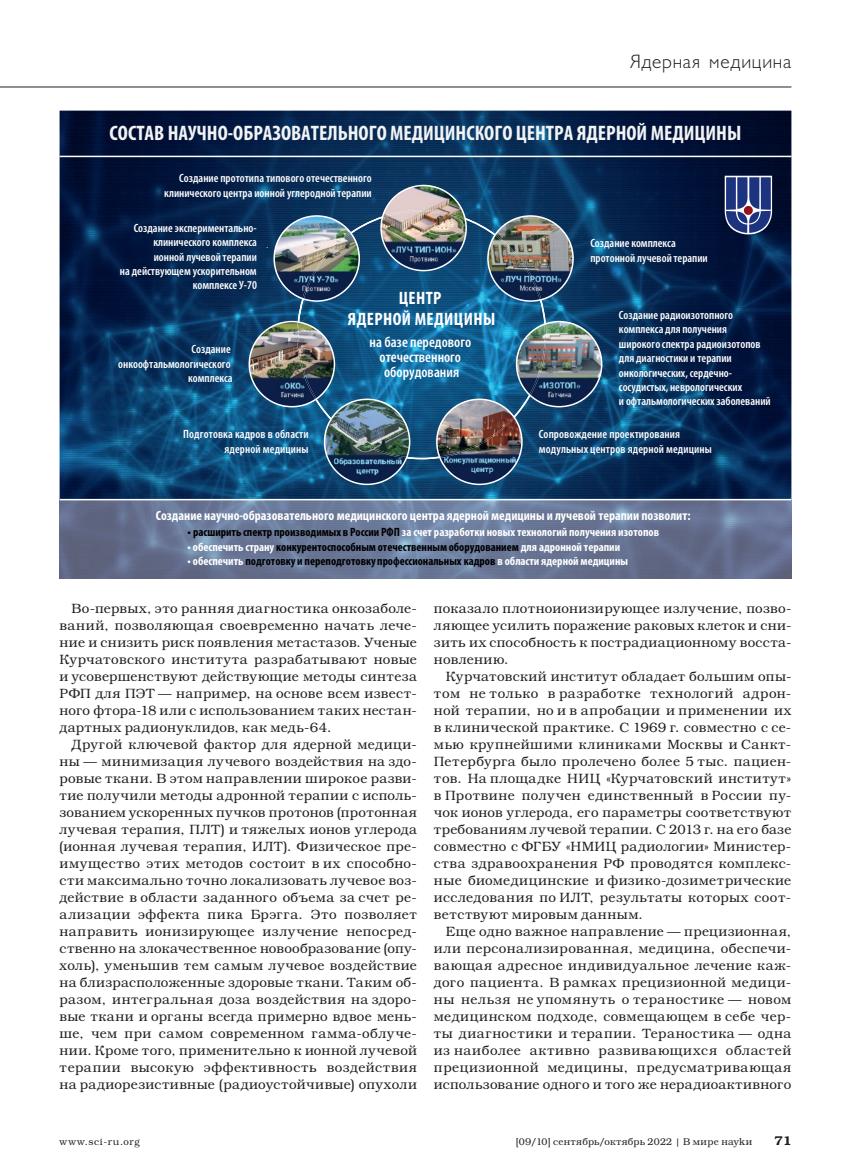
<style>
.page{position:relative;width:851px;height:1170px;background:#fff}
.page>*{position:absolute;margin:0;border:0;box-sizing:border-box;transform-origin:0 0}
.t1{font:700 condensed 21px "Myriad Pro";color:#f2f3f4}
.t2{font:300 19.5px "Gals";letter-spacing:.04em;color:#231f20}
.t3{font:700 condensed 18px/21.6px "Myriad Pro";letter-spacing:.025em;color:#fff;text-align:center}
.t4{font:600 condensed 15px/15px "Myriad Pro";color:#fff;text-align:center}
.t5{font:300 13.5px/17px "Bookman C";letter-spacing:.03em;color:#231f20;text-align:justify}
.t6{font:700 condensed 13.5px "Myriad Pro";color:#fff}
.t7{font:600 12.75px "Bookman C";color:#231f20}
.t8{font:600 condensed 12px/14.4px "Myriad Pro";color:#fff;text-align:right}
.t9{font:700 condensed 12px "Myriad Pro";color:#000}
.t10{font:700 condensed 12px "Myriad Pro";color:#fff}
.t11{font:300 9.75px "Bookman C";letter-spacing:.025em;color:#231f20}
.t12{font:300 9.75px "Bookman C";letter-spacing:.07em;color:#231f20}
.t13{font:8.1px "Myriad Pro";color:#fff}
.s1{color:#000}
.s2{color:#fff}
</style>
<div class="page">
<hr style="left:0;top:87px;width:791px;height:1px;background:#231f20">
<img style="left:60px;top:111px;width:731px;height:388px">
<img style="left:60px;top:500px;width:731px;height:78px">
<img style="left:297px;top:210px;width:249px;height:249px">
<svg style="left:724px;top:176px;width:48px;height:60px;background:#4b5990"></svg>
<hr style="left:60px;top:156px;width:731px;height:1px;background:#fff">
<img style="left:274px;top:216px;width:43px;height:75px">
<img style="left:302px;top:232px;width:49px;height:67px">
<div style="left:273px;top:215px;width:87px;height:87px;border:2px solid #fff;border-radius:50%"></div>
<img style="left:382px;top:185px;width:83px;height:25px">
<img style="left:382px;top:210px;width:83px;height:9px">
<div style="left:380px;top:185px;width:87px;height:86px;border:2px solid #fff;border-radius:50%"></div>
<img style="left:495px;top:216px;width:78px;height:83px">
<img style="left:494px;top:234px;width:47px;height:66px">
<div style="left:487px;top:215px;width:86px;height:87px;border:2px solid #fff;border-radius:50%"></div>
<img style="left:249px;top:321px;width:59px;height:85px">
<img style="left:297px;top:322px;width:19px;height:77px">
<div style="left:248px;top:321px;width:87px;height:86px;border:2px solid #fff;border-radius:50%"></div>
<img style="left:530px;top:321px;width:29px;height:78px">
<img style="left:529px;top:324px;width:17px;height:71px">
<div style="left:515px;top:321px;width:87px;height:86px;border:2px solid #fff;border-radius:50%"></div>
<img style="left:437px;top:399px;width:76px;height:57px">
<img style="left:439px;top:416px;width:75px;height:42px">
<div style="left:436px;top:398px;width:86px;height:87px;border:2px solid #fff;border-radius:50%"></div>
<img style="left:330px;top:418px;width:77px;height:40px">
<div style="left:324px;top:398px;width:86px;height:87px;border:2px solid #fff;border-radius:50%"></div>
<h2 class="t2" style="left:629px;top:52px;width:163px">Ядерная медицина</h2>
<h1 class="t1" style="left:110px;top:120px;width:633px">СОСТАВ НАУЧНО-ОБРАЗОВАТЕЛЬНОГО МЕДИЦИНСКОГО ЦЕНТРА ЯДЕРНОЙ МЕДИЦИНЫ</h1>
<p class="t8" style="left:164px;top:171px;width:209px">Создание прототипа типового отечественного клинического центра ионной углеродной терапии</p>
<p class="t8" style="left:120px;top:220px;width:138px">Создание экспериментально&shy;клинического комплекса ионной лучевой терапии<br>на действующем ускорительном комплексе У-70</p>
<p class="t13" style="left:266px;top:240px;width:3px">.</p>
<p class="t8" style="left:118px;top:342px;width:116px">Создание онкоофтальмологического комплекса</p>
<h3 class="t3" style="left:348px;top:286px;width:149px">ЦЕНТР<br>ЯДЕРНОЙ МЕДИЦИНЫ</h3>
<p class="t4" style="left:369px;top:334px;width:103px">на базе передового отечественного оборудования</p>
<p class="t8" style="left:590px;top:236px;width:119px;text-align:left">Создание комплекса протонной лучевой терапии</p>
<p class="t8" style="left:619px;top:307px;width:153px;text-align:left">Создание радиоизотопного комплекса для получения широкого спектра радиоизотопов для диагностики и терапии онкологических, сердечно&shy;сосудистых, неврологических<br>и офтальмологических заболеваний</p>
<p class="t8" style="left:183px;top:427px;width:127px">Подготовка кадров в области ядерной медицины</p>
<p class="t8" style="left:539px;top:427px;width:174px;text-align:left">Сопровождение проектирования модульных центров ядерной медицины</p>
<p class="t6" style="left:156px;top:507px;width:536px">Создание научно-образовательного медицинского центра ядерной медицины и лучевой терапии позволит:</p>
<p class="t10" style="left:188px;top:525px;width:473px"><span class="s1">• расширить спектр производимых в России РФП</span> за счет разработки новых технологий получения изотопов</p>
<p class="t9" style="left:188px;top:539px;width:434px"><span class="s2">• обеспечить страну</span> конкурентоспособным отечественным оборудованием <span class="s2">для адронной терапии</span></p>
<p class="t9" style="left:188px;top:553px;width:442px"><span class="s2">• обеспечить</span> подготовку и переподготовку профессиональных кадров <span class="s2">в области ядерной медицины</span></p>
<p class="t5" style="left:59px;top:599px;width:359px;text-indent:12px">Во-первых, это ранняя диагностика онкозаболе&shy;ваний, позволяющая своевременно начать лече&shy;ние и снизить риск появления метастазов. Ученые Курчатовского института разрабатывают новые и усовершенствуют действующие методы синтеза РФП для ПЭТ — например, на основе всем извест&shy;ного фтора-18 или с использованием таких нестан&shy;дартных радионуклидов, как медь-64.</p>
<p class="t5" style="left:59px;top:735px;width:359px;text-indent:12px">Другой ключевой фактор для ядерной медици&shy;ны — минимизация лучевого воздействия на здо&shy;ровые ткани. В этом направлении широкое разви&shy;тие получили методы адронной терапии с исполь&shy;зованием ускоренных пучков протонов (протонная лучевая терапия, ПЛТ) и тяжелых ионов углерода (ионная лучевая терапия, ИЛТ). Физическое пре&shy;имущество этих методов состоит в их способно&shy;сти максимально точно локализовать лучевое воз&shy;действие в области заданного объема за счет ре&shy;ализации эффекта пика Брэгга. Это позволяет направить ионизирующее излучение непосред&shy;ственно на злокачественное новообразование (опу&shy;холь), уменьшив тем самым лучевое воздействие на близрасположенные здоровые ткани. Таким об&shy;разом, интегральная доза воздействия на здоро&shy;вые ткани и органы всегда примерно вдвое мень&shy;ше, чем при самом современном гамма-облуче&shy;нии. Кроме того, применительно к ионной лучевой терапии высокую эффективность воздействия на радиорезистивные (радиоустойчивые) опухоли</p>
<p class="t5" style="left:434px;top:599px;width:359px">показало плотноионизирующее излучение, позво&shy;ляющее усилить поражение раковых клеток и сни&shy;зить их способность к пострадиационному восста&shy;новлению.</p>
<p class="t5" style="left:434px;top:667px;width:359px;text-indent:12px">Курчатовский институт обладает большим опы&shy;том не только в разработке технологий адрон&shy;ной терапии, но и в апробации и применении их в клинической практике. С 1969 г. совместно с се&shy;мью крупнейшими клиниками Москвы и Санкт-Петербурга было пролечено более 5 тыс. пациен&shy;тов. На площадке НИЦ «Курчатовский институт» в Протвине получен единственный в России пу&shy;чок ионов углерода, его параметры соответствуют требованиям лучевой терапии. С 2013 г. на его базе совместно с ФГБУ «НМИЦ радиологии» Министер&shy;ства здравоохранения РФ проводятся комплекс&shy;ные биомедицинские и физико-дозиметрические исследования по ИЛТ, результаты которых соот&shy;ветствуют мировым данным.</p>
<p class="t5" style="left:434px;top:922px;width:359px;text-indent:12px">Еще одно важное направление — прецизионная, или персонализированная, медицина, обеспечи&shy;вающая адресное индивидуальное лечение каж&shy;дого пациента. В рамках прецизионной медици&shy;ны нельзя не упомянуть о тераностике — новом медицинском подходе, совмещающем в себе чер&shy;ты диагностики и терапии. Тераностика — одна из наиболее активно развивающихся областей прецизионной медицины, предусматривающая использование одного и того же -нерадиоактивного</p>
<p class="t12" style="left:60px;top:1135px;width:82px">www.sci-ru.org</p>
<p class="t11" style="left:516px;top:1135px;width:238px">[09/10] сентябрь/октябрь 2022 | В мире науkи</p>
<p class="t7" style="left:774px;top:1132px;width:18px">71</p>
</div>
